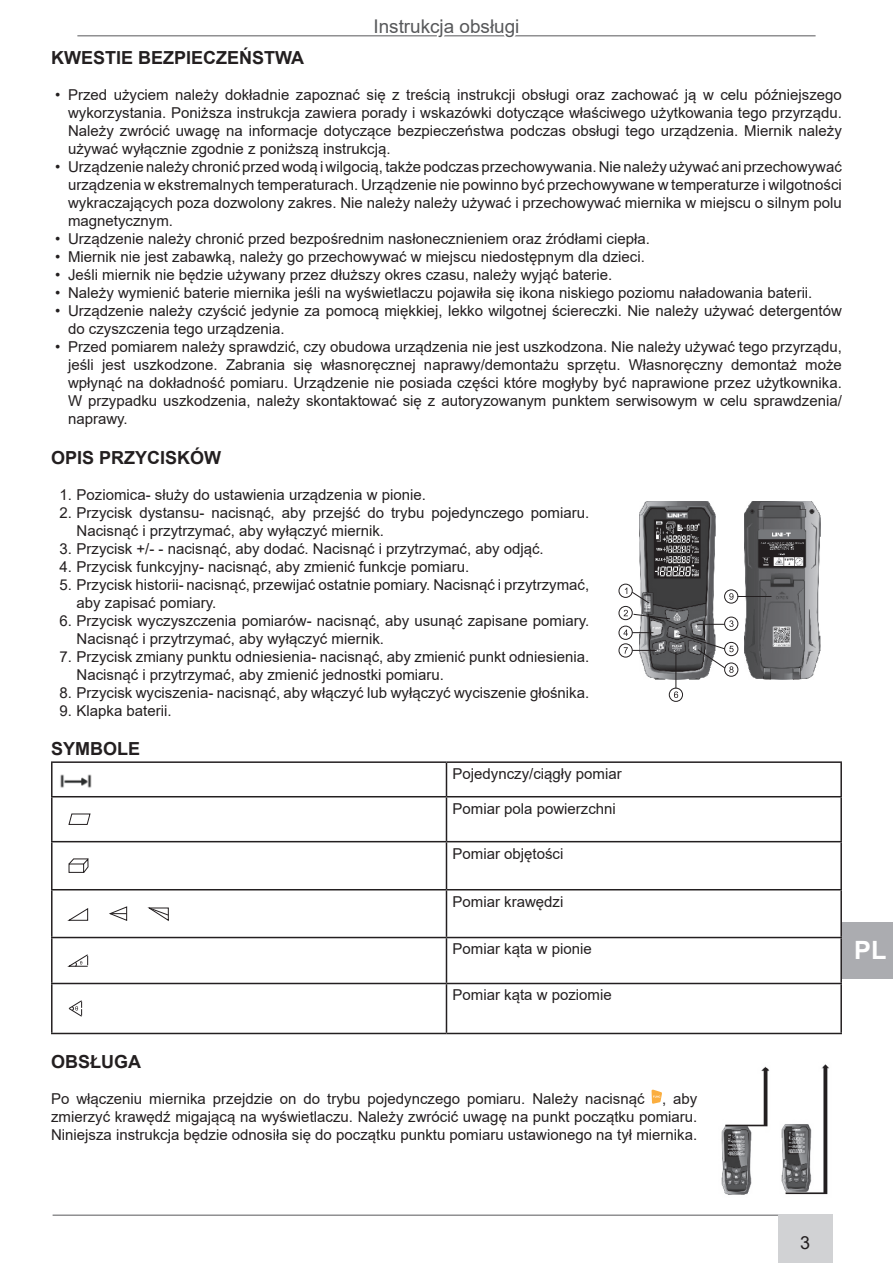
<style>
.page{position:relative;width:893px;height:1263px;background:#fff}
.page>*{position:absolute;margin:0;border:0;box-sizing:border-box;transform-origin:0 0}
.t1{font:700 25.2px "Arial";color:#fff}
.t2{font:18.9px "Arial";color:#57585a}
.Tytuł{font:700 18px "Arial";color:#231f20}
.t3{font:18px "Arial";color:#231f20}
.Tekst{font:15px/18px "Arial";color:#231f20}
</style>
<div class="page">
<div style="left:842px;top:923px;width:51px;height:56px;background:#abacb0"></div>
<hr style="left:77px;top:35px;width:739px;height:1px;background:#57585a">
<svg style="left:376px;top:35px;width:144px;height:2px"></svg>
<hr style="left:53px;top:1215px;width:738px;height:1px;background:#57585a">
<div style="left:778px;top:1214px;width:54px;height:49px;background:#d1d2d4"></div>
<hr style="left:51px;top:761px;width:395px;height:2px;background:#231f20">
<hr style="left:51px;top:763px;width:2px;height:33px;background:#231f20">
<hr style="left:446px;top:761px;width:396px;height:2px;background:#231f20">
<hr style="left:446px;top:763px;width:1px;height:33px;background:#231f20">
<hr style="left:840px;top:763px;width:2px;height:33px;background:#231f20">
<hr style="left:51px;top:796px;width:395px;height:1px;background:#231f20">
<hr style="left:51px;top:797px;width:2px;height:44px;background:#231f20">
<hr style="left:446px;top:796px;width:396px;height:1px;background:#231f20">
<hr style="left:446px;top:797px;width:1px;height:44px;background:#231f20">
<hr style="left:840px;top:797px;width:2px;height:44px;background:#231f20">
<hr style="left:51px;top:841px;width:395px;height:1px;background:#231f20">
<hr style="left:51px;top:842px;width:2px;height:47px;background:#231f20">
<hr style="left:446px;top:841px;width:396px;height:1px;background:#231f20">
<hr style="left:446px;top:842px;width:1px;height:47px;background:#231f20">
<hr style="left:840px;top:842px;width:2px;height:47px;background:#231f20">
<hr style="left:51px;top:889px;width:395px;height:1px;background:#231f20">
<hr style="left:51px;top:890px;width:2px;height:47px;background:#231f20">
<hr style="left:446px;top:889px;width:396px;height:1px;background:#231f20">
<hr style="left:446px;top:890px;width:1px;height:47px;background:#231f20">
<hr style="left:840px;top:890px;width:2px;height:47px;background:#231f20">
<hr style="left:51px;top:937px;width:395px;height:1px;background:#231f20">
<hr style="left:51px;top:938px;width:2px;height:45px;background:#231f20">
<hr style="left:446px;top:937px;width:396px;height:1px;background:#231f20">
<hr style="left:446px;top:938px;width:1px;height:45px;background:#231f20">
<hr style="left:840px;top:938px;width:2px;height:45px;background:#231f20">
<hr style="left:51px;top:983px;width:395px;height:1px;background:#231f20">
<hr style="left:51px;top:984px;width:2px;height:49px;background:#231f20">
<hr style="left:446px;top:983px;width:396px;height:1px;background:#231f20">
<hr style="left:446px;top:984px;width:1px;height:49px;background:#231f20">
<hr style="left:840px;top:984px;width:2px;height:49px;background:#231f20">
<hr style="left:51px;top:1033px;width:395px;height:1px;background:#231f20">
<hr style="left:446px;top:1033px;width:396px;height:1px;background:#231f20">
<img style="left:60px;top:774px;width:32px;height:14px">
<svg style="left:68px;top:813px;width:23px;height:12px"></svg>
<svg style="left:68px;top:858px;width:21px;height:15px"></svg>
<svg style="left:67px;top:908px;width:22px;height:13px"></svg>
<svg style="left:109px;top:906px;width:19px;height:15px"></svg>
<svg style="left:147px;top:907px;width:22px;height:14px"></svg>
<svg style="left:67px;top:954px;width:22px;height:13px"></svg>
<svg style="left:68px;top:1000px;width:15px;height:17px"></svg>
<svg style="left:651px;top:1089px;width:11px;height:15px"></svg>
<img style="left:745px;top:502px;width:76px;height:177px">
<img style="left:640px;top:502px;width:76px;height:177px">
<hr style="left:675px;top:652px;width:1px;height:36px;background:#231f20">
<div style="left:669px;top:688px;width:14px;height:14px;border:1px solid #231f20;border-radius:50%"></div>
<hr style="left:738px;top:596px;width:33px;height:1px;background:#231f20">
<div style="left:724px;top:589px;width:14px;height:14px;border:1px solid #231f20;border-radius:50%"></div>
<div style="left:619px;top:584px;width:14px;height:14px;border:1px solid #231f20;border-radius:50%"></div>
<div style="left:619px;top:606px;width:14px;height:14px;border:1px solid #231f20;border-radius:50%"></div>
<div style="left:619px;top:626px;width:14px;height:14px;border:1px solid #231f20;border-radius:50%"></div>
<div style="left:619px;top:643px;width:14px;height:14px;border:1px solid #231f20;border-radius:50%"></div>
<div style="left:724px;top:617px;width:14px;height:14px;border:1px solid #231f20;border-radius:50%"></div>
<div style="left:724px;top:642px;width:14px;height:14px;border:1px solid #231f20;border-radius:50%"></div>
<div style="left:724px;top:662px;width:14px;height:15px;border:1px solid #231f20;border-radius:50%"></div>
<svg style="left:625px;top:587px;width:25px;height:17px"></svg>
<svg style="left:624px;top:610px;width:47px;height:10px"></svg>
<svg style="left:697px;top:620px;width:37px;height:7px"></svg>
<svg style="left:623px;top:629px;width:30px;height:7px"></svg>
<svg style="left:674px;top:691px;width:4px;height:7px"></svg>
<svg style="left:624px;top:647px;width:32px;height:7px"></svg>
<svg style="left:678px;top:633px;width:56px;height:40px"></svg>
<svg style="left:729px;top:593px;width:4px;height:7px"></svg>
<img style="left:721px;top:1064px;width:108px;height:131px">
<p class="t2" style="left:373px;top:13px;width:148px">Instrukcja obsługi</p>
<p class="Tytuł" style="left:51px;top:45px;width:255px">KWESTIE BEZPIECZEŃSTWA</p>
<p class="Tekst" style="left:68px;top:86px;width:775px;text-align:justify;text-indent:-13px">• Przed użyciem należy dokładnie zapoznać się z treścią instrukcji obsługi oraz zachować ją w celu późniejszego wykorzystania. Poniższa instrukcja zawiera porady i wskazówki dotyczące właściwego użytkowania tego przyrządu.<br>Należy zwrócić uwagę na informacje dotyczące bezpieczeństwa podczas obsługi tego urządzenia. Miernik należy używać wyłącznie zgodnie z poniższą instrukcją.</p>
<p class="Tekst" style="left:68px;top:158px;width:775px;text-align:justify;text-indent:-13px">• Urządzenie należy chronić przed wodą i wilgocią, także podczas przechowywania. Nie należy używać ani przechowywać urządzenia w ekstremalnych temperaturach. Urządzenie nie powinno być przechowywane w temperaturze i wilgotności wykraczających poza dozwolony zakres. Nie należy należy używać i przechowywać miernika w miejscu o silnym polu magnetycznym.</p>
<p class="Tekst" style="left:55px;top:230px;width:596px">• Urządzenie należy chronić przed bezpośrednim nasłonecznieniem oraz źródłami ciepła.</p>
<p class="Tekst" style="left:55px;top:248px;width:591px">• Miernik nie jest zabawką, należy go przechowywać w miejscu niedostępnym dla dzieci.</p>
<p class="Tekst" style="left:55px;top:266px;width:559px">• Jeśli miernik nie będzie używany przez dłuższy okres czasu, należy wyjąć baterie.</p>
<p class="Tekst" style="left:55px;top:284px;width:759px">• Należy wymienić baterie miernika jeśli na wyświetlaczu pojawiła się ikona niskiego poziomu naładowania baterii.</p>
<p class="Tekst" style="left:68px;top:302px;width:775px;text-indent:-13px">• Urządzenie należy czyścić jedynie za pomocą miękkiej, lekko wilgotnej ściereczki. Nie należy używać detergentów do czyszczenia tego urządzenia.</p>
<p class="Tekst" style="left:68px;top:338px;width:775px;text-align:justify;text-indent:-13px">• Przed pomiarem należy sprawdzić, czy obudowa urządzenia nie jest uszkodzona. Nie należy używać tego przyrządu, jeśli jest uszkodzone. Zabrania się własnoręcznej naprawy/demontażu sprzętu. Własnoręczny demontaż może wpłynąć na dokładność pomiaru. Urządzenie nie posiada części które mogłyby być naprawione przez użytkownika.<br>W przypadku uszkodzenia, należy skontaktować się z autoryzowanym punktem serwisowym w celu sprawdzenia/ naprawy.</p>
<p class="Tytuł" style="left:51px;top:445px;width:172px">OPIS PRZYCISKÓW</p>
<p class="Tekst" style="left:60px;top:485px;width:368px">1. Poziomica- służy do ustawienia urządzenia w pionie.</p>
<p class="Tekst" style="left:77px;top:503px;width:514px;text-indent:-17px">2. Przycisk dystansu- nacisnąć, aby przejść do trybu pojedynczego pomiaru.<br>Nacisnąć i przytrzymać, aby wyłączyć miernik.</p>
<p class="Tekst" style="left:60px;top:539px;width:486px">3. Przycisk +/- - nacisnąć, aby dodać. Nacisnąć i przytrzymać, aby odjąć.</p>
<p class="Tekst" style="left:60px;top:557px;width:411px">4. Przycisk funkcyjny- nacisnąć, aby zmienić funkcje pomiaru.</p>
<p class="Tekst" style="left:77px;top:575px;width:514px;text-indent:-17px">5. Przycisk historii- nacisnąć, przewijać ostatnie pomiary. Nacisnąć i przytrzymać, aby zapisać pomiary.</p>
<p class="Tekst" style="left:77px;top:611px;width:514px;text-indent:-17px">6. Przycisk wyczyszczenia pomiarów- nacisnąć, aby usunąć zapisane pomiary.<br>Nacisnąć i przytrzymać, aby wyłączyć miernik.</p>
<p class="Tekst" style="left:77px;top:647px;width:514px;text-indent:-17px">7. Przycisk zmiany punktu odniesienia- nacisnąć, aby zmienić punkt odniesienia.<br>Nacisnąć i przytrzymać, aby zmienić jednostki pomiaru.</p>
<p class="Tekst" style="left:60px;top:683px;width:531px">8. Przycisk wyciszenia- nacisnąć, aby włączyć lub wyłączyć wyciszenie głośnika.</p>
<p class="Tekst" style="left:60px;top:701px;width:114px">9. Klapka baterii.</p>
<p class="Tytuł" style="left:51px;top:736px;width:91px">SYMBOLE</p>
<p class="Tekst" style="left:452px;top:765px;width:171px">Pojedynczy/ciągły pomiar</p>
<p class="Tekst" style="left:452px;top:799px;width:165px">Pomiar pola powierzchni</p>
<p class="Tekst" style="left:452px;top:844px;width:112px">Pomiar objętości</p>
<p class="Tekst" style="left:452px;top:892px;width:112px">Pomiar krawędzi</p>
<p class="Tekst" style="left:452px;top:940px;width:141px">Pomiar kąta w pionie</p>
<p class="Tekst" style="left:452px;top:986px;width:161px">Pomiar kąta w poziomie</p>
<h1 class="t1" style="left:854px;top:932px;width:34px">PL</h1>
<p class="Tytuł" style="left:51px;top:1049px;width:91px">OBSŁUGA</p>
<p class="Tekst" style="left:51px;top:1089px;width:648px;text-align:justify">Po włączeniu miernika przejdzie on do trybu pojedynczego pomiaru. Należy nacisnąć , aby zmierzyć krawędź migającą na wyświetlaczu. Należy zwrócić uwagę na punkt początku pomiaru.<br>Niniejsza instrukcja będzie odnosiła się do początku punktu pomiaru ustawionego na tył miernika.</p>
<p class="t3" style="left:800px;top:1230px;width:12px">3</p>
</div>
